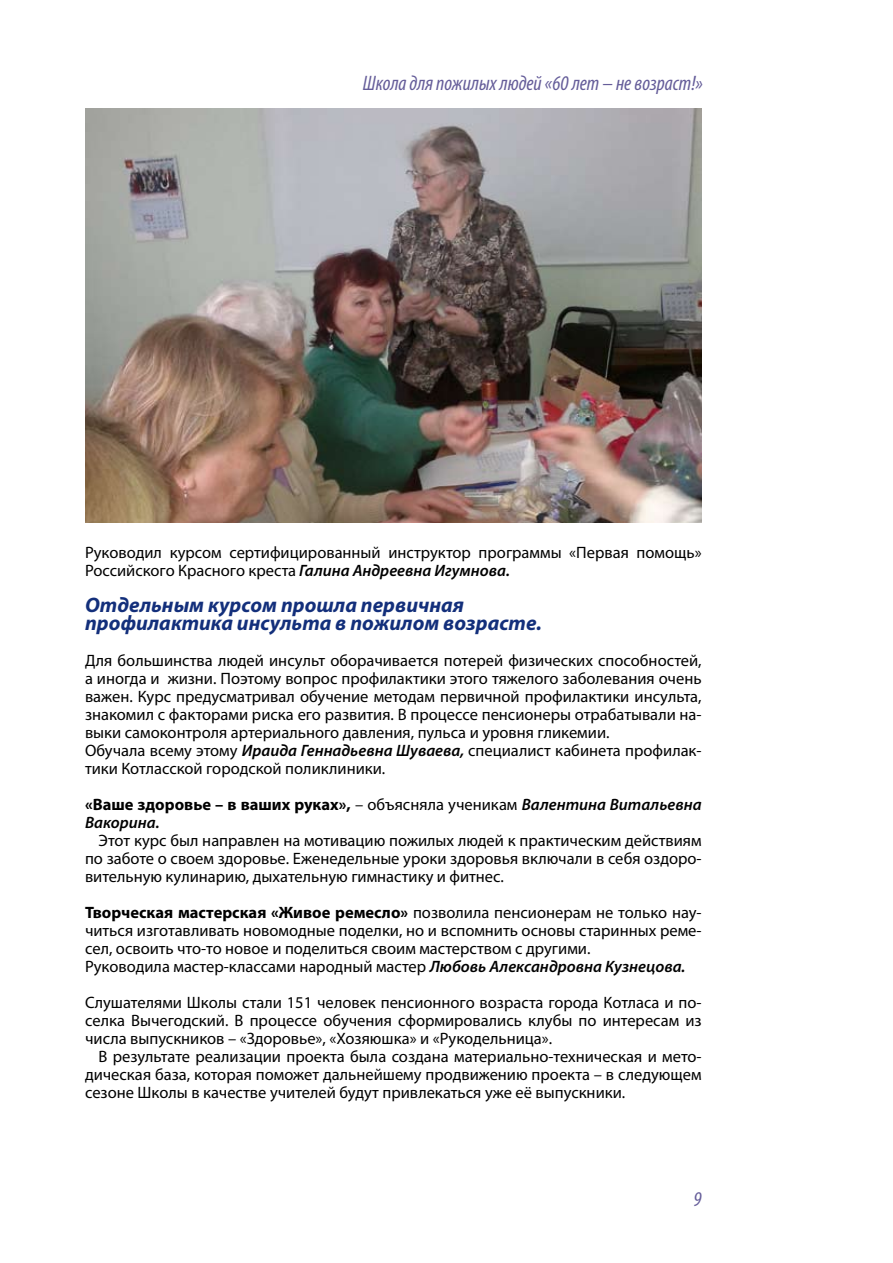
<style>
.page{position:relative;width:893px;height:1263px;background:#fff}
.page>*{position:absolute;margin:0;border:0;box-sizing:border-box;transform-origin:0 0}
.t1{font:italic 700 21px/18px "Myriad Pro";color:#132f7b}
.t2{font:italic condensed 21px "Myriad Pro";color:#655d99}
.t3{font:16.5px/18px "Myriad Pro";color:#000}
.t4{font:italic 600 16.5px/18px "Myriad Pro";color:#000}
.s1{font-weight:600;font-style:italic}
.s2{font-weight:700;font-style:normal}
.s3{font-weight:400;font-style:normal}
.s4{font-weight:700}
</style>
<div class="page">
<img style="left:85px;top:108px;width:617px;height:414px">
<p class="t2" style="left:363px;top:70px;width:342px">Школа для пожилых людей «60 лет – не возраст!»</p>
<p class="t3" style="left:85px;top:543px;width:618px">Руководил курсом сертифицированный инструктор программы «Первая помощь»<br>Российского Красного креста <span class="s1">Галина Андреевна Игумнова.</span></p>
<p class="t1" style="left:85px;top:595px;width:458px">Отдельным курсом прошла первичная профилактика инсульта в пожилом возрасте.</p>
<p class="t3" style="left:85px;top:651px;width:618px">Для большинства людей инсульт оборачивается потерей физических способностей, а иногда и жизни. Поэтому вопрос профилактики этого тяжелого заболевания очень важен. Курс предусматривал обучение методам первичной профилактики инсульта, знакомил с факторами риска его развития. В процессе пенсионеры отрабатывали на&shy;выки самоконтроля артериального давления, пульса и уровня гликемии.<br>Обучала всему этому <span class="s1">Ираида Геннадьевна Шуваева,</span> специалист кабинета профилак&shy;тики Котласской городской поликлиники.</p>
<p class="t4" style="left:85px;top:795px;width:618px"><span class="s2">«Ваше здоровье – в ваших руках»,</span> <span class="s3">– объясняла ученикам</span> Валентина Витальевна<br>Вакорина.</p>
<p class="t3" style="left:85px;top:831px;width:618px;text-align:justify;text-indent:13px">Этот курс был направлен на мотивацию пожилых людей к практическим действиям по заботе о своем здоровье. Еженедельные уроки здоровья включали в себя оздоро&shy;вительную кулинарию, дыхательную гимнастику и фитнес.</p>
<p class="t3" style="left:85px;top:903px;width:618px"><span class="s4">Творческая мастерская «Живое ремесло»</span> позволила пенсионерам не только нау&shy;читься изготавливать новомодные поделки, но и вспомнить основы старинных реме&shy;сел, освоить что-то новое и поделиться своим мастерством с другими.<br>Руководила мастер-классами народный мастер <span class="s1">Любовь Александровна Кузнецова.</span></p>
<p class="t3" style="left:85px;top:993px;width:618px;text-align:justify">Слушателями Школы стали 151 человек пенсионного возраста города Котласа и по&shy;селка Вычегодский. В процессе обучения сформировались клубы по интересам из числа выпускников – «Здоровье», «Хозяюшка» и «Рукодельница».</p>
<p class="t3" style="left:85px;top:1047px;width:618px;text-align:justify;text-indent:13px">В результате реализации проекта была создана материально-техническая и мето&shy;дическая база, которая поможет дальнейшему продвижению проекта – в следующем сезоне Школы в качестве учителей будут привлекаться уже её выпускники.</p>
<p class="t2" style="left:693px;top:1186px;width:10px">9</p>
</div>
